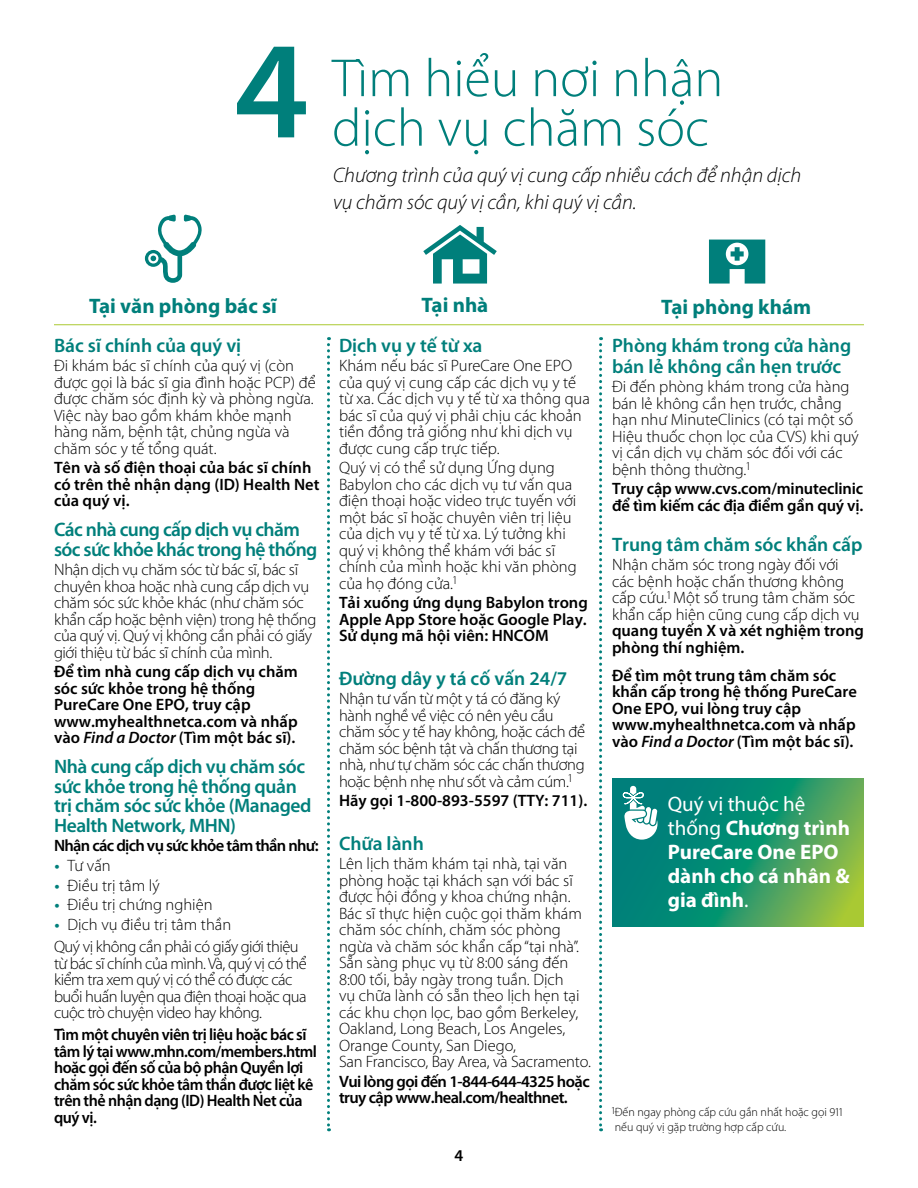
<style>
.page{position:relative;width:918px;height:1188px;background:#fff}
.page>*{position:absolute;margin:0;border:0;box-sizing:border-box;transform-origin:0 0}
.t1{font:600 139.5px "Myriad Pro";color:#007f7b}
.t2{font:300 54px/49.5px "Myriad Pro";color:#007f7b}
.t3{font:italic 300 21px/27px "Myriad Pro";color:#000}
.t4{font:700 21px/24px "Myriad Pro";color:#fff}
.t5{font:700 21px "Myriad Pro";color:#007f7b}
.t6{font:600 19.5px/19.5px "Myriad Pro";letter-spacing:-.02em;color:#007f7b}
.t7{font:600 19.5px/21px "Myriad Pro";color:#007f7b}
.t8{font:300 16.5px/16.5px "Myriad Pro";color:#000}
.t9{font:600 16.5px/16.5px "Myriad Pro";color:#000}
.t10{font:300 16.5px/16.5px "Myriad Pro";letter-spacing:-.02em;color:#000}
.t11{font:600 16.5px/16.5px "Myriad Pro";letter-spacing:-.03em;color:#000}
.t12{font:300 16.5px/16.5px "Myriad Pro";letter-spacing:-.03em;color:#000}
.t13{font:600 16.5px/16.5px "Myriad Pro";letter-spacing:-.035em;color:#000}
.t14{font:600 16.5px "Myriad Pro";letter-spacing:-.045em;color:#000}
.t15{font:300 12px/15px "Myriad Pro";color:#000}
.s1{font-style:italic}
.s2{font-family:"Centene Sans";font-weight:700;color:#007f7b}
.s3{font-weight:400}
</style>
<div class="page">
<hr style="left:54px;top:324px;width:810px;height:1px;background:#abc932">
<svg style="left:327px;top:337px;width:3px;height:794px"></svg>
<svg style="left:599px;top:337px;width:3px;height:794px"></svg>
<svg style="left:612px;top:779px;width:252px;height:148px;background:#299768"></svg>
<svg style="left:623px;top:786px;width:35px;height:54px"></svg>
<svg style="left:145px;top:214px;width:57px;height:69px"></svg>
<svg style="left:423px;top:225px;width:74px;height:59px"></svg>
<svg style="left:709px;top:240px;width:56px;height:44px"></svg>
<h2 class="t1" style="left:234px;top:2px;width:76px">4</h2>
<h2 class="t2" style="left:332px;top:53px;width:393px">Tìm hiểu nơi nhận dịch vụ chăm sóc</h2>
<p class="t3" style="left:333px;top:161px;width:470px">Chương trình của quý vị cung cấp nhiều cách để nhận dịch vụ chăm sóc quý vị cần, khi quý vị cần.</p>
<h3 class="t5" style="left:89px;top:292px;width:189px">Tại văn phòng bác sĩ</h3>
<h4 class="t7" style="left:54px;top:334px;width:189px">Bác sĩ chính của quý vị</h4>
<p class="t8" style="left:54px;top:357px;width:263px">Đi khám bác sĩ chính của quý vị (còn được gọi là bác sĩ gia đình hoặc PCP) để được chăm sóc định kỳ và phòng ngừa.<br>Việc này bao gồm khám khỏe mạnh hàng năm, bệnh tật, chủng ngừa và chăm sóc y tế tổng quát.</p>
<p class="t9" style="left:54px;top:459px;width:267px">Tên và số điện thoại của bác sĩ chính có trên thẻ nhận dạng (ID) Health Net của quý vị.</p>
<h4 class="t6" style="left:54px;top:519px;width:265px">Các nhà cung cấp dịch vụ chăm sóc sức khỏe khác trong hệ thống</h4>
<p class="t10" style="left:54px;top:561px;width:264px">Nhận dịch vụ chăm sóc từ bác sĩ, bác sĩ chuyên khoa hoặc nhà cung cấp dịch vụ chăm sóc sức khỏe khác (như chăm sóc khẩn cấp hoặc bệnh viện) trong hệ thống của quý vị. Quý vị không cần phải có giấy giới thiệu từ bác sĩ chính của mình.</p>
<p class="t9" style="left:54px;top:663px;width:245px">Để tìm nhà cung cấp dịch vụ chăm sóc sức khỏe trong hệ thống<br>PureCare One EPO, truy cập www.myhealthnetca.com và nhấp vào <span class="s1">Find a Doctor</span> (Tìm một bác sĩ).</p>
<h4 class="t6" style="left:54px;top:756px;width:259px">Nhà cung cấp dịch vụ chăm sóc sức khỏe trong hệ thống quản trị chăm sóc sức khỏe (Managed<br>Health Network, MHN)</h4>
<p class="t14" style="left:54px;top:835px;width:266px">Nhận các dịch vụ sức khỏe tâm thần như:</p>
<p class="t8" style="left:54px;top:857px;width:58px"><span class="s2">•</span> Tư vấn</p>
<p class="t8" style="left:54px;top:877px;width:107px"><span class="s2">•</span> Điều trị tâm lý</p>
<p class="t8" style="left:54px;top:897px;width:160px"><span class="s2">•</span> Điều trị chứng nghiện</p>
<p class="t8" style="left:54px;top:916px;width:179px"><span class="s2">•</span> Dịch vụ điều trị tâm thần</p>
<p class="t12" style="left:54px;top:938px;width:254px">Quý vị không cần phải có giấy giới thiệu từ bác sĩ chính của mình. Và, quý vị có thể kiểm tra xem quý vị có thể có được các buổi huấn luyện qua điện thoại hoặc qua cuộc trò chuyện video hay không.</p>
<p class="t11" style="left:54px;top:1026px;width:265px">Tìm một chuyên viên trị liệu hoặc bác sĩ tâm lý tại www.mhn.com/members.html hoặc gọi đến số của bộ phận Quyền lợi chăm sóc sức khỏe tâm thần được liệt kê trên thẻ nhận dạng (ID) Health Net của quý vị.</p>
<h3 class="t5" style="left:421px;top:291px;width:68px">Tại nhà</h3>
<h4 class="t7" style="left:339px;top:334px;width:145px">Dịch vụ y tế từ xa</h4>
<p class="t8" style="left:339px;top:357px;width:252px">Khám nếu bác sĩ PureCare One EPO của quý vị cung cấp các dịch vụ y tế từ xa. Các dịch vụ y tế từ xa thông qua bác sĩ của quý vị phải chịu các khoản tiền đồng trả giống như khi dịch vụ được cung cấp trực tiếp.</p>
<p class="t8" style="left:339px;top:459px;width:239px">Quý vị có thể sử dụng Ứng dụng<br>Babylon cho các dịch vụ tư vấn qua điện thoại hoặc video trực tuyến với một bác sĩ hoặc chuyên viên trị liệu của dịch vụ y tế từ xa. Lý tưởng khi quý vị không thể khám với bác sĩ chính của mình hoặc khi văn phòng của họ đóng cửa.<sup>1</sup></p>
<p class="t9" style="left:339px;top:594px;width:250px;text-align:justify">Tải xuống ứng dụng Babylon trong Apple App Store hoặc Google Play.<br>Sử dụng mã hội viên: HNCOM</p>
<h4 class="t7" style="left:339px;top:667px;width:230px">Đường dây y tá cố vấn 24/7</h4>
<p class="t10" style="left:339px;top:690px;width:248px">Nhận tư vấn từ một y tá có đăng ký hành nghề về việc có nên yêu cầu chăm sóc y tế hay không, hoặc cách để chăm sóc bệnh tật và chấn thương tại nhà, như tự chăm sóc các chấn thương hoặc bệnh nhẹ như sốt và cảm cúm.<sup>1</sup></p>
<p class="t9" style="left:339px;top:792px;width:250px">Hãy gọi 1-800-893-5597 (TTY: 711).</p>
<h4 class="t7" style="left:339px;top:832px;width:86px">Chữa lành</h4>
<p class="t8" style="left:339px;top:855px;width:254px">Lên lịch thăm khám tại nhà, tại văn phòng hoặc tại khách sạn với bác sĩ được hội đồng y khoa chứng nhận.<br>Bác sĩ thực hiện cuộc gọi thăm khám chăm sóc chính, chăm sóc phòng ngừa và chăm sóc khẩn cấp “tại nhà”.<br>Sẵn sàng phục vụ từ 8:00 sáng đến<br>8:00 tối, bảy ngày trong tuần. Dịch<br>vụ chữa lành có sẵn theo lịch hẹn tại các khu chọn lọc, bao gồm Berkeley,<br>Oakland, Long Beach, Los Angeles,<br>Orange County, San Diego,<br>San Francisco, Bay Area, và Sacramento.</p>
<p class="t13" style="left:339px;top:1073px;width:252px">Vui lòng gọi đến 1-844-644-4325 hoặc truy cập www.heal.com/healthnet.</p>
<p class="t9" style="left:455px;top:1147px;width:10px">4</p>
<h3 class="t5" style="left:661px;top:293px;width:152px">Tại phòng khám</h3>
<h4 class="t7" style="left:612px;top:334px;width:241px">Phòng khám trong cửa hàng bán lẻ không cần hẹn trước</h4>
<p class="t8" style="left:612px;top:378px;width:248px">Đi đến phòng khám trong cửa hàng bán lẻ không cần hẹn trước, chẳng hạn như MinuteClinics (có tại một số<br>Hiệu thuốc chọn lọc của CVS) khi quý vị cần dịch vụ chăm sóc đối với các bệnh thông thường.<sup>1</sup></p>
<p class="t9" style="left:612px;top:480px;width:253px">Truy cập www.cvs.com/minuteclinic để tìm kiếm các địa điểm gần quý vị.</p>
<h4 class="t7" style="left:612px;top:533px;width:252px">Trung tâm chăm sóc khẩn cấp</h4>
<p class="t8" style="left:612px;top:556px;width:249px">Nhận chăm sóc trong ngày đối với các bệnh hoặc chấn thương không cấp cứu.<sup>1</sup> Một số trung tâm chăm sóc khẩn cấp hiện cũng cung cấp dịch vụ</p>
<p class="t9" style="left:612px;top:622px;width:253px">quang tuyến X và xét nghiệm trong phòng thí nghiệm.</p>
<p class="t9" style="left:612px;top:667px;width:246px">Để tìm một trung tâm chăm sóc khẩn cấp trong hệ thống PureCare<br>One EPO, vui lòng truy cập www.myhealthnetca.com và nhấp vào <span class="s1">Find a Doctor</span> (Tìm một bác sĩ).</p>
<p class="t4" style="left:668px;top:791px;width:184px"><span class="s3">Quý vị thuộc hệ thống</span> Chương trình<br>PureCare One EPO dành cho cá nhân &amp; gia đình<span class="s3">.</span></p>
<p class="t15" style="left:612px;top:1104px;width:232px"><sup>1</sup>Đến ngay phòng cấp cứu gần nhất hoặc gọi 911 nếu quý vị gặp trường hợp cấp cứu.</p>
</div>
